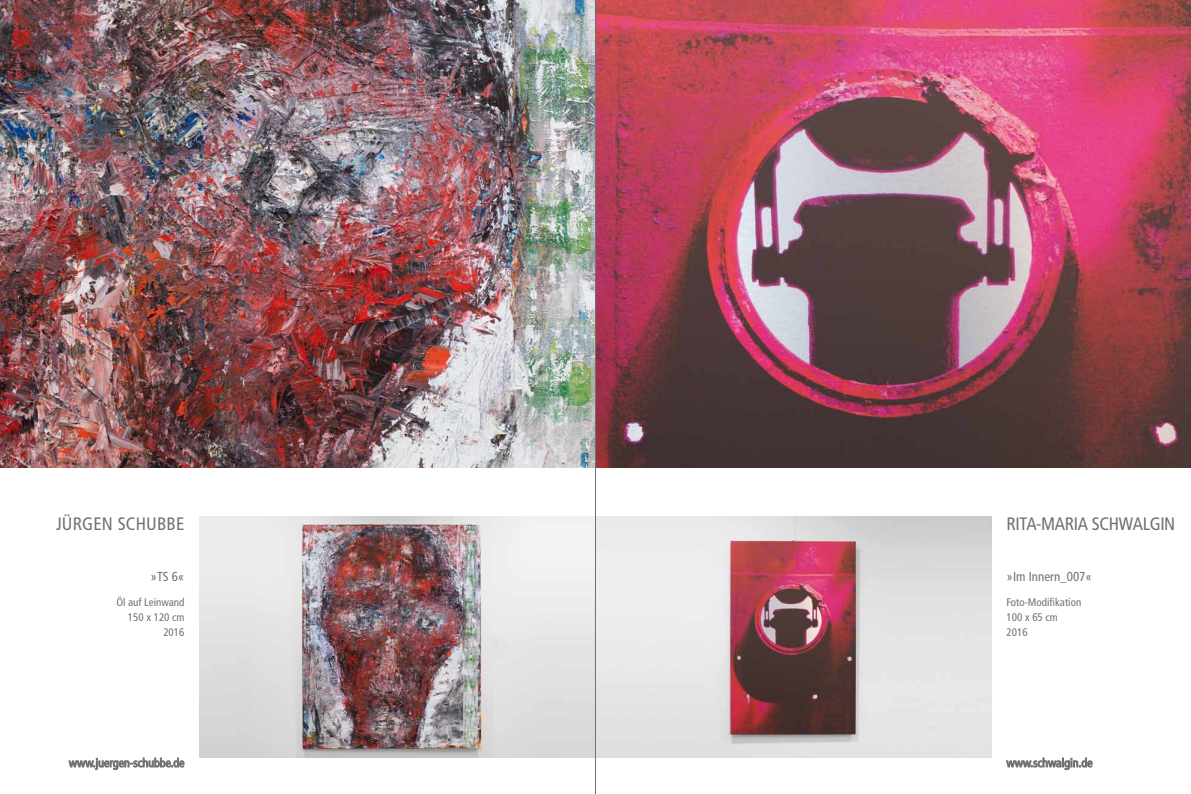
<style>
.page{position:relative;width:1191px;height:794px;background:#fff}
.page>*{position:absolute;margin:0;border:0;box-sizing:border-box;transform-origin:0 0}
.t1{font:condensed 18px "Frutiger LT Std";letter-spacing:-.02em;color:#707172}
.t2{font:condensed 18px "Frutiger LT Std";letter-spacing:.01em;color:#707172}
.t3{font:condensed 13px "Frutiger LT Std";color:#707172}
.t4{font:condensed 11px/15px "Frutiger LT Std";color:#707172}
</style>
<div class="page">
<img style="left:0;top:0;width:1191px;height:468px">
<img style="left:199px;top:517px;width:793px;height:241px">
<svg style="left:1006px;top:758px;width:86px;height:12px"></svg>
<svg style="left:69px;top:758px;width:115px;height:12px"></svg>
<hr style="left:595px;top:0;width:1px;height:794px;background:#707172">
<h1 class="t2" style="left:56px;top:513px;width:130px">JÜRGEN SCHUBBE</h1>
<h1 class="t1" style="left:1006px;top:513px;width:170px">RITA-MARIA SCHWALGIN</h1>
<p class="t3" style="left:150px;top:569px;width:35px">»TS 6«</p>
<p class="t3" style="left:1006px;top:569px;width:87px">»Im Innern_007«</p>
<p class="t4" style="left:116px;top:594px;width:70px;text-align:right">Öl auf Leinwand<br>150 x 120 cm<br>2016</p>
<p class="t4" style="left:1006px;top:594px;width:76px">Foto-Modifikation<br>100 x 65 cm<br>2016</p>
</div>
